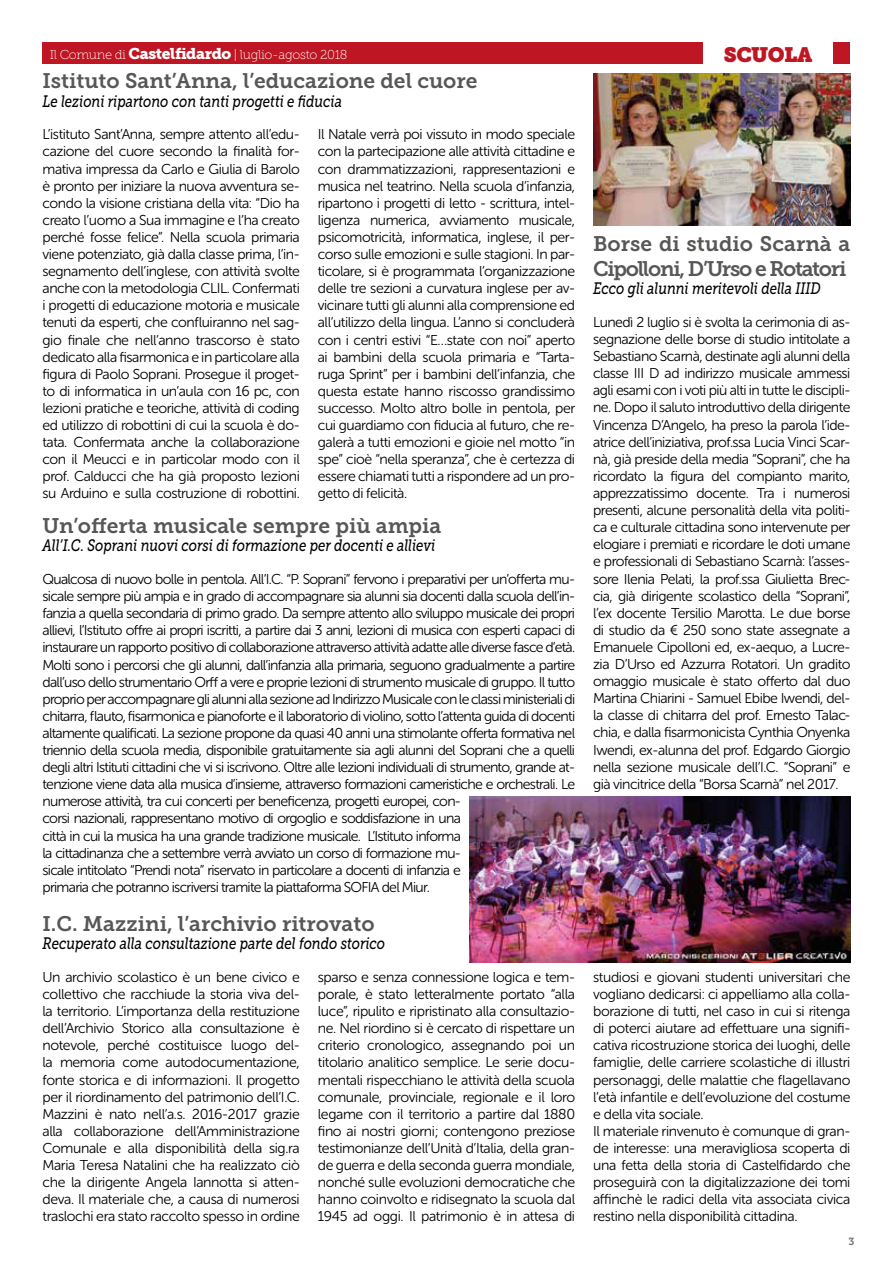
<style>
.page{position:relative;width:893px;height:1263px;background:#fff}
.page>*{position:absolute;margin:0;border:0;box-sizing:border-box;transform-origin:0 0}
.t1{font:21px "Museo Slab 700";color:#575756}
.t2{font:21px/24.8px "Museo Slab 700";letter-spacing:-.06em;color:#575756}
.t3{font:20.7px "Museo Slab";letter-spacing:-.025em;color:#be1622}
.t4{font:italic 16.5px "Museo Slab 500";color:#000;scale:.8 1}
.t5{font:14.25px/17.1px "Museo Sans Rounded 300";letter-spacing:-.05em;color:#000;text-align:justify}
.t6{font:14.25px/17.1px "Museo Sans Rounded 300";letter-spacing:-.025em;color:#000}
.t7{font:12.9px "Museo Slab 100";letter-spacing:-.025em;color:#fff}
.t8{font:10.35px "Museo Slab 700";color:#706f6f}
.s1{font-family:"Museo Slab 900";font-size:15.45px}
</style>
<div class="page">
<div style="left:43px;top:43px;width:807px;height:21px;background:#be1622"></div>
<div style="left:703px;top:37px;width:130px;height:35px;background:#fff"></div>
<img style="left:593px;top:74px;width:257px;height:151px">
<img style="left:469px;top:796px;width:381px;height:166px">
<p class="t7" style="left:50px;top:48px;width:299px">Il Comune di <span class="s1">Castelfidardo</span> | luglio-agosto 2018</p>
<h2 class="t3" style="left:724px;top:43px;width:90px">SCUOLA</h2>
<h1 class="t1" style="left:43px;top:69px;width:437px">Istituto Sant’Anna, l’educazione del cuore</h1>
<p class="t4" style="left:43px;top:92px;width:376px">Le lezioni ripartono con tanti progetti e fiducia</p>
<p class="t5" style="left:43px;top:126px;width:259px">L’istituto Sant’Anna, sempre attento all’edu&shy;cazione del cuore secondo la finalità for&shy;mativa impressa da Carlo e Giulia di Barolo è pronto per iniziare la nuova avventura se&shy;condo la visione cristiana della vita: “Dio ha creato l’uomo a Sua immagine e l’ha creato perché fosse felice”. Nella scuola primaria viene potenziato, già dalla classe prima, l’in&shy;segnamento dell’inglese, con attività svolte anche con la metodologia CLIL. Confermati i progetti di educazione motoria e musicale tenuti da esperti, che confluiranno nel sag&shy;gio finale che nell’anno trascorso è stato dedicato alla fisarmonica e in particolare alla figura di Paolo Soprani. Prosegue il proget&shy;to di informatica in un’aula con 16 pc, con lezioni pratiche e teoriche, attività di coding ed utilizzo di robottini di cui la scuola è do&shy;tata. Confermata anche la collaborazione con il Meucci e in particolar modo con il prof. Calducci che ha già proposto lezioni su Arduino e sulla costruzione di robottini.</p>
<p class="t5" style="left:318px;top:126px;width:259px">Il Natale verrà poi vissuto in modo speciale con la partecipazione alle attività cittadine e con drammatizzazioni, rappresentazioni e musica nel teatrino. Nella scuola d’infanzia, ripartono i progetti di letto - scrittura, intel&shy;ligenza numerica, avviamento musicale, psicomotricità, informatica, inglese, il per&shy;corso sulle emozioni e sulle stagioni. In par&shy;ticolare, si è programmata l’organizzazione delle tre sezioni a curvatura inglese per av&shy;vicinare tutti gli alunni alla comprensione ed all’utilizzo della lingua. L’anno si concluderà con i centri estivi “E…state con noi” aperto ai bambini della scuola primaria e “Tarta&shy;ruga Sprint” per i bambini dell’infanzia, che questa estate hanno riscosso grandissimo successo. Molto altro bolle in pentola, per cui guardiamo con fiducia al futuro, che re&shy;galerà a tutti emozioni e gioie nel motto “in spe” cioè “nella speranza”, che è certezza di essere chiamati tutti a rispondere ad un pro&shy;getto di felicità.</p>
<h1 class="t2" style="left:593px;top:231px;width:259px">Borse di studio Scarnà a<br>Cipolloni, D’Urso e Rotatori</h1>
<p class="t4" style="left:593px;top:279px;width:286px">Ecco gli alunni meritevoli della IIID</p>
<p class="t5" style="left:593px;top:314px;width:259px">Lunedì 2 luglio si è svolta la cerimonia di as&shy;segnazione delle borse di studio intitolate a Sebastiano Scarnà, destinate agli alunni della classe III D ad indirizzo musicale ammessi agli esami con i voti più alti in tutte le discipli&shy;ne. Dopo il saluto introduttivo della dirigente Vincenza D’Angelo, ha preso la parola l’ide&shy;atrice dell’iniziativa, prof.ssa Lucia Vinci Scar&shy;nà, già preside della media “Soprani”, che ha ricordato la figura del compianto marito, apprezzatissimo docente. Tra i numerosi presenti, alcune personalità della vita politi&shy;ca e culturale cittadina sono intervenute per elogiare i premiati e ricordare le doti umane e professionali di Sebastiano Scarnà: l’asses&shy;sore Ilenia Pelati, la prof.ssa Giulietta Brec&shy;cia, già dirigente scolastico della “Soprani”, l’ex docente Tersilio Marotta. Le due borse di studio da € 250 sono state assegnate a Emanuele Cipolloni ed, ex-aequo, a Lucre&shy;zia D’Urso ed Azzurra Rotatori. Un gradito omaggio musicale è stato offerto dal duo Martina Chiarini - Samuel Ebibe Iwendi, del&shy;la classe di chitarra del prof. Ernesto Talac&shy;chia, e dalla fisarmonicista Cynthia Onyenka Iwendi, ex-alunna del prof. Edgardo Giorgio nella sezione musicale dell’I.C. “Soprani” e già vincitrice della “Borsa Scarnà” nel 2017.</p>
<h1 class="t1" style="left:43px;top:513px;width:400px">Un’offerta musicale sempre più ampia</h1>
<p class="t4" style="left:43px;top:536px;width:493px">All’I.C. Soprani nuovi corsi di formazione per docenti e allievi</p>
<p class="t5" style="left:43px;top:571px;width:534px;text-align:left">Qualcosa di nuovo bolle in pentola. All’I.C. “P. Soprani” fervono i preparativi per un’offerta mu&shy;sicale sempre più ampia e in grado di accompagnare sia alunni sia docenti dalla scuola dell’in&shy;fanzia a quella secondaria di primo grado. Da sempre attento allo sviluppo musicale dei propri allievi, l’Istituto offre ai propri iscritti, a partire dai 3 anni, lezioni di musica con esperti capaci di instaurare un rapporto positivo di collaborazione attraverso attività adatte alle diverse fasce d’età.<br>Molti sono i percorsi che gli alunni, dall’infanzia alla primaria, seguono gradualmente a partire dall’uso dello strumentario Orff a vere e proprie lezioni di strumento musicale di gruppo. Il tutto proprio per accompagnare gli alunni alla sezione ad Indirizzo Musicale con le classi ministeriali di chitarra, flauto, fisarmonica e pianoforte e il laboratorio di violino, sotto l’attenta guida di docenti altamente qualificati. La sezione propone da quasi 40 anni una stimolante offerta formativa nel triennio della scuola media, disponibile gratuitamente sia agli alunni del Soprani che a quelli degli altri Istituti cittadini che vi si iscrivono. Oltre alle lezioni individuali di strumento, grande at&shy;tenzione viene data alla musica d’insieme, attraverso formazioni cameristiche e orchestrali. Le numerose attività, tra cui concerti per beneficenza, progetti europei, con-<br>corsi nazionali, rappresentano motivo di orgoglio e soddisfazione in una<br>città in cui la musica ha una grande tradizione musicale. L’Istituto informa<br>la cittadinanza che a settembre verrà avviato un corso di formazione mu-<br>sicale intitolato “Prendi nota” riservato in particolare a docenti di infanzia e<br>primaria che potranno iscriversi tramite la piattaforma SOFIA del Miur.</p>
<h1 class="t1" style="left:43px;top:911px;width:334px">I.C. Mazzini, l’archivio ritrovato</h1>
<p class="t4" style="left:43px;top:934px;width:430px">Recuperato alla consultazione parte del fondo storico</p>
<p class="t5" style="left:43px;top:969px;width:259px">Un archivio scolastico è un bene civico e collettivo che racchiude la storia viva del&shy;la territorio. L’importanza della restituzione dell’Archivio Storico alla consultazione è notevole, perché costituisce luogo del&shy;la memoria come autodocumentazione, fonte storica e di informazioni. Il progetto per il riordinamento del patrimonio dell’I.C.<br>Mazzini è nato nell’a.s. 2016-2017 grazie alla collaborazione dell’Amministrazione Comunale e alla disponibilità della sig.ra Maria Teresa Natalini che ha realizzato ciò che la dirigente Angela Iannotta si atten&shy;deva. Il materiale che, a causa di numerosi traslochi era stato raccolto spesso in ordine</p>
<p class="t5" style="left:318px;top:969px;width:259px">sparso e senza connessione logica e tem&shy;porale, è stato letteralmente portato “alla luce”, ripulito e ripristinato alla consultazio&shy;ne. Nel riordino si è cercato di rispettare un criterio cronologico, assegnando poi un titolario analitico semplice. Le serie docu&shy;mentali rispecchiano le attività della scuola comunale, provinciale, regionale e il loro legame con il territorio a partire dal 1880 fino ai nostri giorni; contengono preziose testimonianze dell’Unità d’Italia, della gran&shy;de guerra e della seconda guerra mondiale, nonché sulle evoluzioni democratiche che hanno coinvolto e ridisegnato la scuola dal 1945 ad oggi. Il patrimonio è in attesa di</p>
<p class="t6" style="left:593px;top:969px;width:259px">studiosi e giovani studenti universitari che vogliano dedicarsi: ci appelliamo alla colla&shy;borazione di tutti, nel caso in cui si ritenga di poterci aiutare ad effettuare una signifi&shy;cativa ricostruzione storica dei luoghi, delle famiglie, delle carriere scolastiche di illustri personaggi, delle malattie che flagellavano l’età infantile e dell’evoluzione del costume e della vita sociale.<br>Il materiale rinvenuto è comunque di gran&shy;de interesse: una meravigliosa scoperta di una fetta della storia di Castelfidardo che proseguirà con la digitalizzazione dei tomi affinchè le radici della vita associata civica restino nella disponibilità cittadina.</p>
<p class="t8" style="left:848px;top:1236px;width:7px">3</p>
</div>
